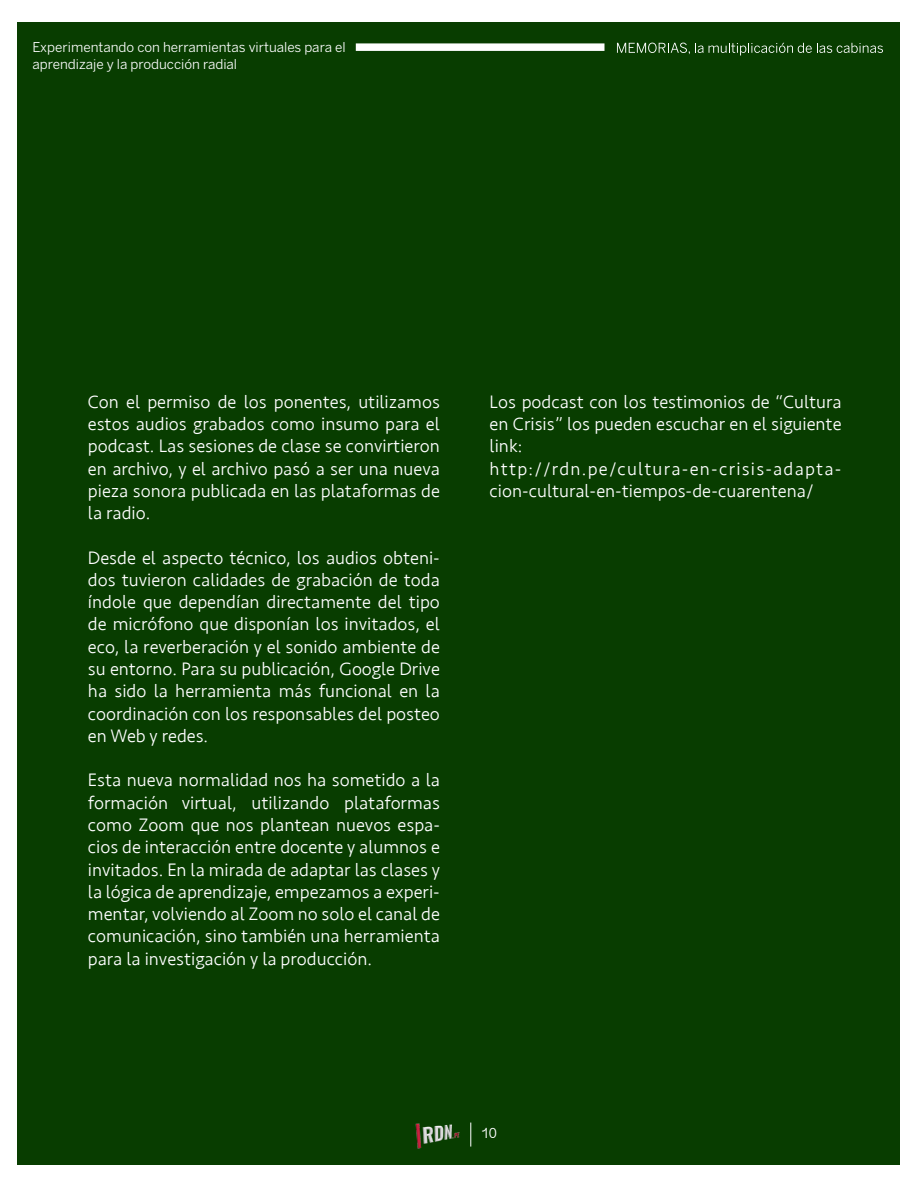
<style>
.page{position:relative;width:918px;height:1188px;background:#fff}
.page>*{position:absolute;margin:0;border:0;box-sizing:border-box;transform-origin:0 0}
.t1{font:300 18.6px/22.2px "Seravek";color:#fff;text-align:justify}
.t2{font:13.5px/17.5px "Benton Sans";color:#fff}
.t3{font:13.5px "Sinhala Sangam MN";color:#fff}
</style>
<div class="page">
<hr style="left:917px;top:0;width:1px;height:1188px;background:#a265c9">
<hr style="left:0;top:0;width:918px;height:1px;background:#ca243f">
<div style="left:18px;top:23px;width:882px;height:1142px;background:#083d00"></div>
<svg style="left:617px;top:43px;width:266px;height:12px"></svg>
<div style="left:356px;top:43px;width:248px;height:8px;background:#fff"></div>
<img style="left:415px;top:1123px;width:45px;height:26px">
<svg style="left:470px;top:1123px;width:1px;height:24px"></svg>
<p class="t2" style="left:32px;top:38px;width:315px">Experimentando con herramientas virtuales para el aprendizaje y la producción radial</p>
<p class="t1" style="left:88px;top:391px;width:354px">Con el permiso de los ponentes, utilizamos estos audios grabados como insumo para el podcast. Las sesiones de clase se convirtieron en archivo, y el archivo pasó a ser una nueva pieza sonora publicada en las plataformas de la radio.</p>
<p class="t1" style="left:88px;top:547px;width:353px">Desde el aspecto técnico, los audios obteni&shy;dos tuvieron calidades de grabación de toda índole que dependían directamente del tipo de micrófono que disponían los invitados, el eco, la reverberación y el sonido ambiente de su entorno. Para su publicación, Google Drive ha sido la herramienta más funcional en la coordinación con los responsables del posteo en Web y redes.</p>
<p class="t1" style="left:88px;top:769px;width:354px">Esta nueva normalidad nos ha sometido a la formación virtual, utilizando plataformas como Zoom que nos plantean nuevos espa&shy;cios de interacción entre docente y alumnos e invitados. En la mirada de adaptar las clases y la lógica de aprendizaje, empezamos a experi&shy;mentar, volviendo al Zoom no solo el canal de comunicación, sino también una herramienta para la investigación y la producción.</p>
<p class="t1" style="left:490px;top:391px;width:353px;text-align:left">Los podcast con los testimonios de “Cultura en Crisis” los pueden escuchar en el siguiente link: http://rdn.pe/cultura-en-crisis-adapta&shy;cion-cultural-en-tiempos-de-cuarentena/</p>
<p class="t3" style="left:481px;top:1123px;width:18px">10</p>
</div>
